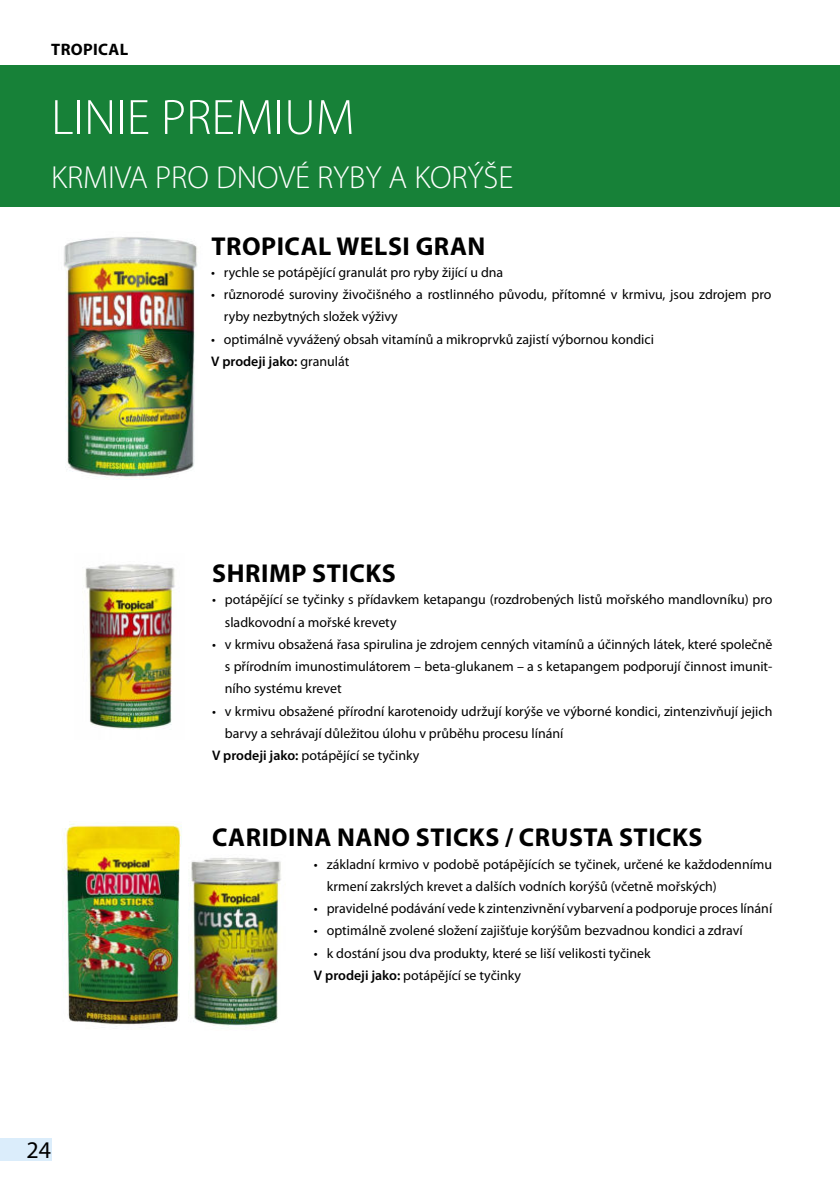
<style>
.page{position:relative;width:840px;height:1191px;background:#fff}
.page>*{position:absolute;margin:0;border:0;box-sizing:border-box;transform-origin:0 0}
.t1{font:300 50px "Myriad Pro";color:#fff}
.t2{font:300 32px "Myriad Pro";color:#fff}
.t3{font:700 25.8px "Myriad Pro";letter-spacing:.02em;color:#000}
.t4{font:24px "Myriad Pro";color:#000}
.t5{font:700 16.6px "Myriad Pro";letter-spacing:.02em;color:#000}
.t6{font:13.8px/22.2px "Myriad Pro";color:#000}
.s1{font-weight:600}
</style>
<div class="page">
<div style="left:0;top:1137px;width:51px;height:23px;background:#dbedfb"></div>
<div style="left:0;top:65px;width:839px;height:142px;background:#178138"></div>
<img style="left:190px;top:858px;width:91px;height:171px">
<img style="left:63px;top:821px;width:119px;height:206px">
<img style="left:181px;top:847px;width:1px;height:180px">
<img style="left:85px;top:564px;width:90px;height:166px">
<img style="left:64px;top:237px;width:134px;height:243px">
<p class="t5" style="left:51px;top:41px;width:78px">TROPICAL</p>
<h1 class="t1" style="left:51px;top:93px;width:305px">LINIE PREMIUM</h1>
<h2 class="t2" style="left:51px;top:162px;width:463px">KRMIVA PRO DNOVÉ RYBY A KORÝŠE</h2>
<h3 class="t3" style="left:211px;top:233px;width:275px">TROPICAL WELSI GRAN</h3>
<p class="t6" style="left:211px;top:261px;width:293px">• rychle se potápějící granulát pro ryby žijící u dna</p>
<p class="t6" style="left:224px;top:283px;width:549px;text-indent:-13px">• různorodé suroviny živočišného a rostlinného původu, přítomné v krmivu, jsou zdrojem pro ryby nezbytných složek výživy</p>
<p class="t6" style="left:211px;top:328px;width:444px">• optimálně vyvážený obsah vitamínů a mikroprvků zajistí výbornou kondici<br><span class="s1">V prodeji jako:</span> granulát</p>
<h3 class="t3" style="left:212px;top:560px;width:185px">SHRIMP STICKS</h3>
<p class="t6" style="left:225px;top:589px;width:549px;text-indent:-13px">• potápějící se tyčinky s přídavkem ketapangu (rozdrobených listů mořského mandlovníku) pro sladkovodní a mořské krevety</p>
<p class="t6" style="left:225px;top:633px;width:549px;text-align:justify;text-indent:-13px">• v krmivu obsažená řasa spirulina je zdrojem cenných vitamínů a účinných látek, které společně s přírodním imunostimulátorem – beta-glukanem – a s ketapangem podporují činnost imunit&shy;ního systému krevet</p>
<p class="t6" style="left:212px;top:700px;width:561px">• v krmivu obsažené přírodní karotenoidy udržují korýše ve výborné kondici, zintenzivňují jejich</p>
<p class="t6" style="left:225px;top:722px;width:340px">barvy a sehrávají důležitou úlohu v průběhu procesu línání</p>
<p class="t6" style="left:212px;top:744px;width:209px"><span class="s1">V prodeji jako:</span> potápějící se tyčinky</p>
<h3 class="t4" style="left:26px;top:1137px;width:26px">24</h3>
<h3 class="t3" style="left:212px;top:824px;width:492px">CARIDINA NANO STICKS / CRUSTA STICKS</h3>
<p class="t6" style="left:326px;top:853px;width:447px;text-indent:-13px">• základní krmivo v podobě potápějících se tyčinek, určené ke každodennímu krmení zakrslých krevet a dalších vodních korýšů (včetně mořských)</p>
<p class="t6" style="left:314px;top:897px;width:459px">• pravidelné podávání vede k zintenzivnění vybarvení a podporuje proces línání</p>
<p class="t6" style="left:314px;top:919px;width:430px">• optimálně zvolené složení zajišťuje korýšům bezvadnou kondici a zdraví</p>
<p class="t6" style="left:314px;top:942px;width:338px">• k dostání jsou dva produkty, které se liší velikosti tyčinek<br><span class="s1">V prodeji jako:</span> potápějící se tyčinky</p>
</div>
